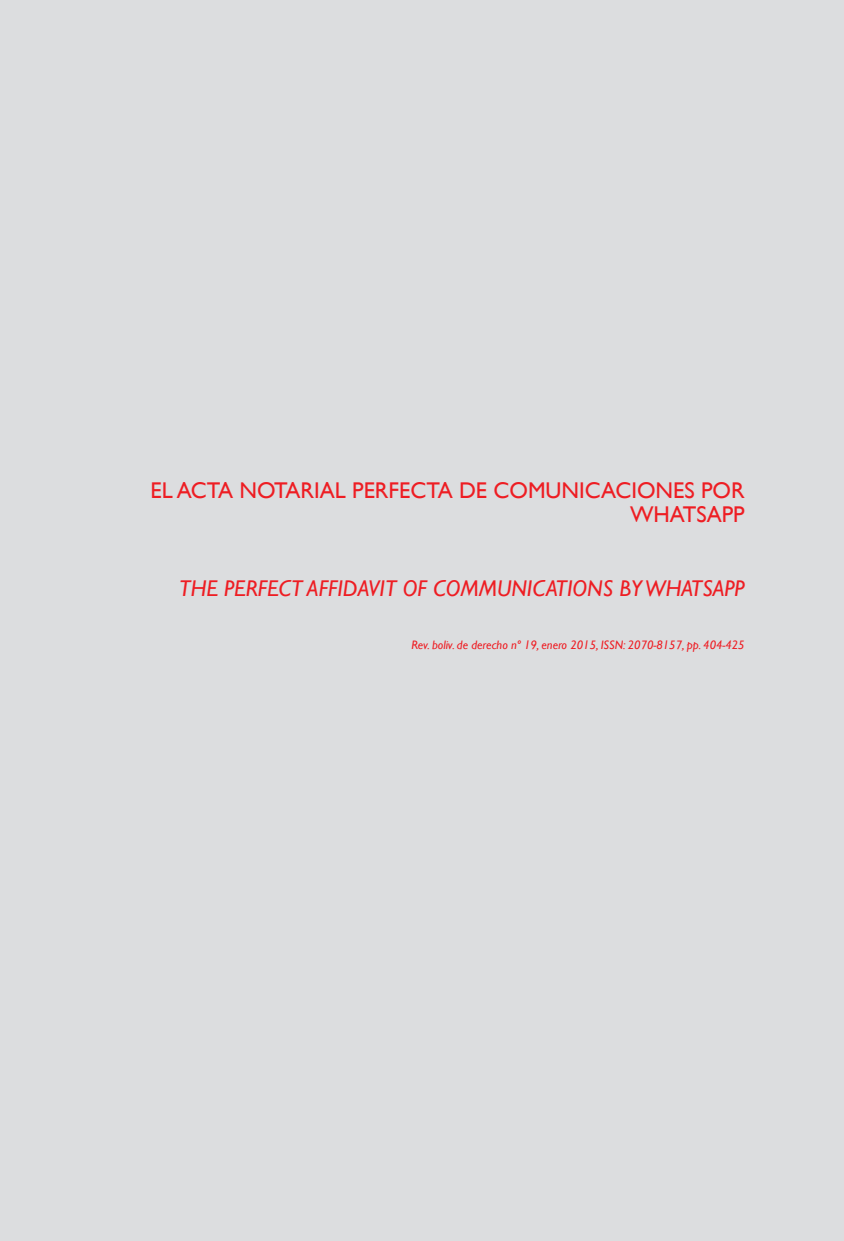
<style>
.page{position:relative;width:844px;height:1241px;background:#fff}
.page>*{position:absolute;margin:0;border:0;box-sizing:border-box;transform-origin:0 0}
.t1{font:22.75px "Gill Sans";color:#ee1d23}
.t2{font:italic 22.75px "Gill Sans";color:#ee1d23}
.t3{font:italic 12.25px "Gill Sans";color:#ee1d23}
</style>
<div class="page">
<div style="left:0;top:0;width:843px;height:1240px;background:#dcdddf"></div>
<h1 class="t1" style="left:150px;top:476px;width:42px">EL ACTA</h1>
<h1 class="t1" style="left:239px;top:476px;width:15px">NOTARIAL</h1>
<h1 class="t1" style="left:352px;top:476px;width:14px">PERFECTA</h1>
<h1 class="t1" style="left:459px;top:476px;width:50px">DE COMUNICACIONES</h1>
<h1 class="t1" style="left:700px;top:476px;width:16px">POR</h1>
<h1 class="t1" style="left:630px;top:501px;width:38px">WHATSAPP</h1>
<h1 class="t2" style="left:179px;top:575px;width:58px">THE PERFECT</h1>
<h1 class="t2" style="left:307px;top:575px;width:12px">AFFIDAVIT</h1>
<h1 class="t2" style="left:402px;top:575px;width:45px">OF COMMUNICATIONS</h1>
<h1 class="t2" style="left:619px;top:575px;width:59px">BY WHATSAPP</h1>
<p class="t3" style="left:411px;top:638px;width:334px">REV. BOLIV. DE DERECHO Nº 19, ENERO 2015, ISSN: 2070-8157, PP. 404-425</p>
</div>
